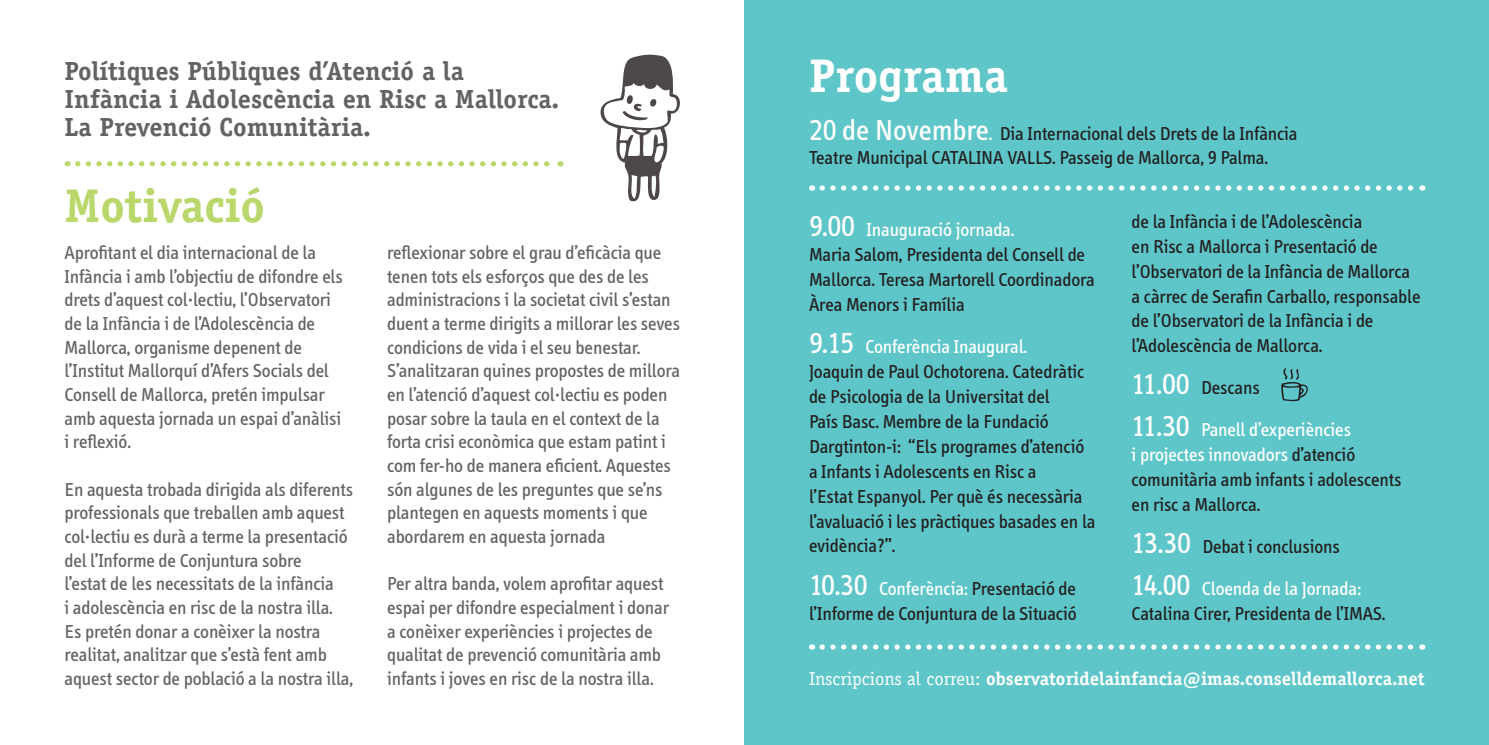
<style>
.page{position:relative;width:1489px;height:745px;background:#fff}
.page>*{position:absolute;margin:0;border:0;box-sizing:border-box;transform-origin:0 0}
.t1{font:700 47.25px "Officina Serif";color:#b9d76a}
.t2{font:700 47.25px "Officina Serif";color:#fff}
.t3{font:700 26.25px/27.8px "Officina Serif";color:#636366}
.t4{font:19.25px/23.6px "Info";color:#636366}
.t5{font:19.25px/24.8px "Info";color:#231f20}
.t6{font:700 18.55px "Officina Serif";color:#fff}
.s1{font-size:29.75px;color:#fff}
.s2{color:#fff}
.s3{font-weight:400}
</style>
<div class="page">
<div style="left:744px;top:0;width:744px;height:744px;background:#5ec6c8"></div>
<svg style="left:822px;top:185px;width:600px;height:5px"></svg>
<svg style="left:78px;top:161px;width:472px;height:5px"></svg>
<svg style="left:822px;top:644px;width:600px;height:5px"></svg>
<svg style="left:1281px;top:368px;width:27px;height:34px"></svg>
<svg style="left:600px;top:54px;width:80px;height:148px"></svg>
<p class="t3" style="left:64px;top:57px;width:496px">Polítiques Públiques d’Atenció a la<br>Infància i Adolescència en Risc a Mallorca.<br>La Prevenció Comunitària.</p>
<p class="t1" style="left:64px;top:176px;width:202px">Motivació</p>
<p class="t4" style="left:64px;top:241px;width:279px">Aprofitant el dia internacional de la Infància i amb l’objectiu de difondre els drets d’aquest col·lectiu, l’Observatori de la Infància i de l’Adolescència de Mallorca, organisme depenent de l’Institut Mallorquí d’Afers Socials del Consell de Mallorca, pretén impulsar amb aquesta jornada un espai d’anàlisi i reflexió.</p>
<p class="t4" style="left:64px;top:477px;width:290px">En aquesta trobada dirigida als diferents professionals que treballen amb aquest col·lectiu es durà a terme la presentació del l’Informe de Conjuntura sobre<br>l’estat de les necessitats de la infància<br>i adolescència en risc de la nostra illa.<br>Es pretén donar a conèixer la nostra realitat, analitzar que s’està fent amb aquest sector de població a la nostra illa,</p>
<p class="t4" style="left:387px;top:241px;width:294px">reflexionar sobre el grau d’eficàcia que tenen tots els esforços que des de les administracions i la societat civil s’estan duent a terme dirigits a millorar les seves condicions de vida i el seu benestar.<br>S’analitzaran quines propostes de millora en l’atenció d’aquest col·lectiu es poden posar sobre la taula en el context de la forta crisi econòmica que estam patint i com fer-ho de manera eficient. Aquestes són algunes de les preguntes que se’ns plantegen en aquests moments i que abordarem en aquesta jornada</p>
<p class="t4" style="left:387px;top:572px;width:283px">Per altra banda, volem aprofitar aquest espai per difondre especialment i donar a conèixer experiències i projectes de qualitat de prevenció comunitària amb infants i joves en risc de la nostra illa.</p>
<p class="t2" style="left:809px;top:46px;width:200px">Programa</p>
<p class="t5" style="left:809px;top:121px;width:490px"><span class="s1">20 de Novembre</span><span class="s2">.</span> Dia Internacional dels Drets de la Infància</p>
<p class="t5" style="left:809px;top:146px;width:460px">Teatre Municipal CATALINA VALLS. Passeig de Mallorca, 9 Palma.</p>
<p class="t5" style="left:809px;top:217px;width:287px"><span class="s1">9.00</span> <span class="s2">Inauguració jornada.<br></span>Maria Salom, Presidenta del Consell de<br>Mallorca. Teresa Martorell Coordinadora<br>Àrea Menors i Família</p>
<p class="t5" style="left:809px;top:334px;width:288px"><span class="s1">9.15</span> <span class="s2">Conferència Inaugural.<br></span>Joaquin de Paul Ochotorena. Catedràtic de Psicologia de la Universitat del<br>País Basc. Membre de la Fundació Dargtinton-i: “Els programes d’atenció a Infants i Adolescents en Risc a<br>l’Estat Espanyol. Per què és necessària l’avaluació i les pràctiques basades en la evidència?”.</p>
<p class="t5" style="left:809px;top:575px;width:269px"><span class="s1">10.30</span> <span class="s2">Conferència:</span> Presentació de l’Informe de Conjuntura de la Situació</p>
<p class="t5" style="left:1131px;top:210px;width:290px">de la Infància i de l’Adolescència<br>en Risc a Mallorca i Presentació de l’Observatori de la Infància de Mallorca a càrrec de Serafin Carballo, responsable de l’Observatori de la Infància i de l’Adolescència de Mallorca.</p>
<p class="t5" style="left:1131px;top:375px;width:129px"><span class="s1">11.00</span> Descans</p>
<p class="t5" style="left:1131px;top:417px;width:271px"><span class="s1">11.30</span> <span class="s2">Panell d’experiències<br>i projectes innovadors</span> d’atenció comunitària amb infants i adolescents en risc a Mallorca.</p>
<p class="t5" style="left:1131px;top:533px;width:209px"><span class="s1">13.30</span> Debat i conclusions</p>
<p class="t5" style="left:1131px;top:576px;width:255px"><span class="s1">14.00</span> <span class="s2">Cloenda de la Jornada:<br></span>Catalina Cirer, Presidenta de l’IMAS.</p>
<p class="t6" style="left:809px;top:666px;width:617px"><span class="s3">Inscripcions al correu:</span> observatoridelainfancia@imas.conselldemallorca.net</p>
</div>
